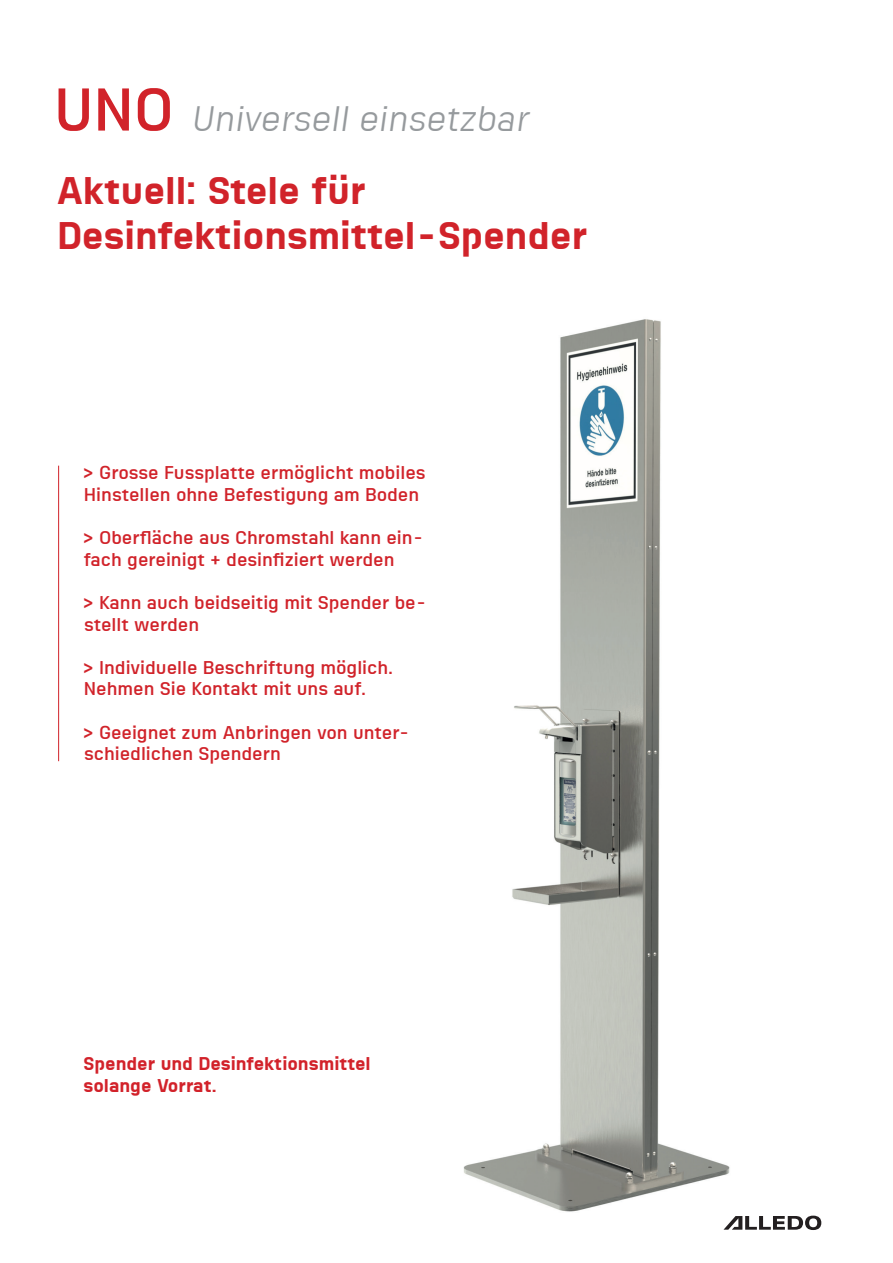
<style>
.page{position:relative;width:893px;height:1263px;background:#fff}
.page>*{position:absolute;margin:0;border:0;box-sizing:border-box;transform-origin:0 0}
.t1{font:700 37.5px/45px "Sizmo Pro";color:#d1232a}
.t2{font:italic 34.5px "Sizmo Pro";letter-spacing:-.005em;color:#969a9d}
.t3{font:600 18px/21.6px "Sizmo Pro";color:#d1232a}
.t4{font:700 18px/21.6px "Sizmo Pro";color:#d2222a}
.s1{font-weight:600;font-style:normal;font-size:58.5px;color:#d1232a}
</style>
<div class="page">
<img style="left:463px;top:319px;width:359px;height:906px">
<hr style="left:58px;top:466px;width:1px;height:295px;background:#d1232a">
<svg style="left:723px;top:1215px;width:98px;height:15px"></svg>
<h2 class="t2" style="left:54px;top:92px;width:477px"><span class="s1">UNO</span> Universell einsetzbar</h2>
<h1 class="t1" style="left:57px;top:163px;width:532px">Aktuell: Stele für<br>Desinfektionsmittel-Spender</h1>
<p class="t3" style="left:83px;top:460px;width:344px">&gt; Grosse Fussplatte ermöglicht mobiles<br>Hinstellen ohne Befestigung am Boden</p>
<p class="t3" style="left:83px;top:525px;width:342px">&gt; Oberfläche aus Chromstahl kann ein&shy;fach gereinigt + desinfiziert werden</p>
<p class="t3" style="left:83px;top:589px;width:345px">&gt; Kann auch beidseitig mit Spender be&shy;stellt werden</p>
<p class="t3" style="left:83px;top:654px;width:312px">&gt; Individuelle Beschriftung möglich.<br>Nehmen Sie Kontakt mit uns auf.</p>
<p class="t3" style="left:83px;top:719px;width:328px">&gt; Geeignet zum Anbringen von unter&shy;schiedlichen Spendern</p>
<p class="t4" style="left:84px;top:1051px;width:288px">Spender und Desinfektionsmittel solange Vorrat.</p>
</div>
